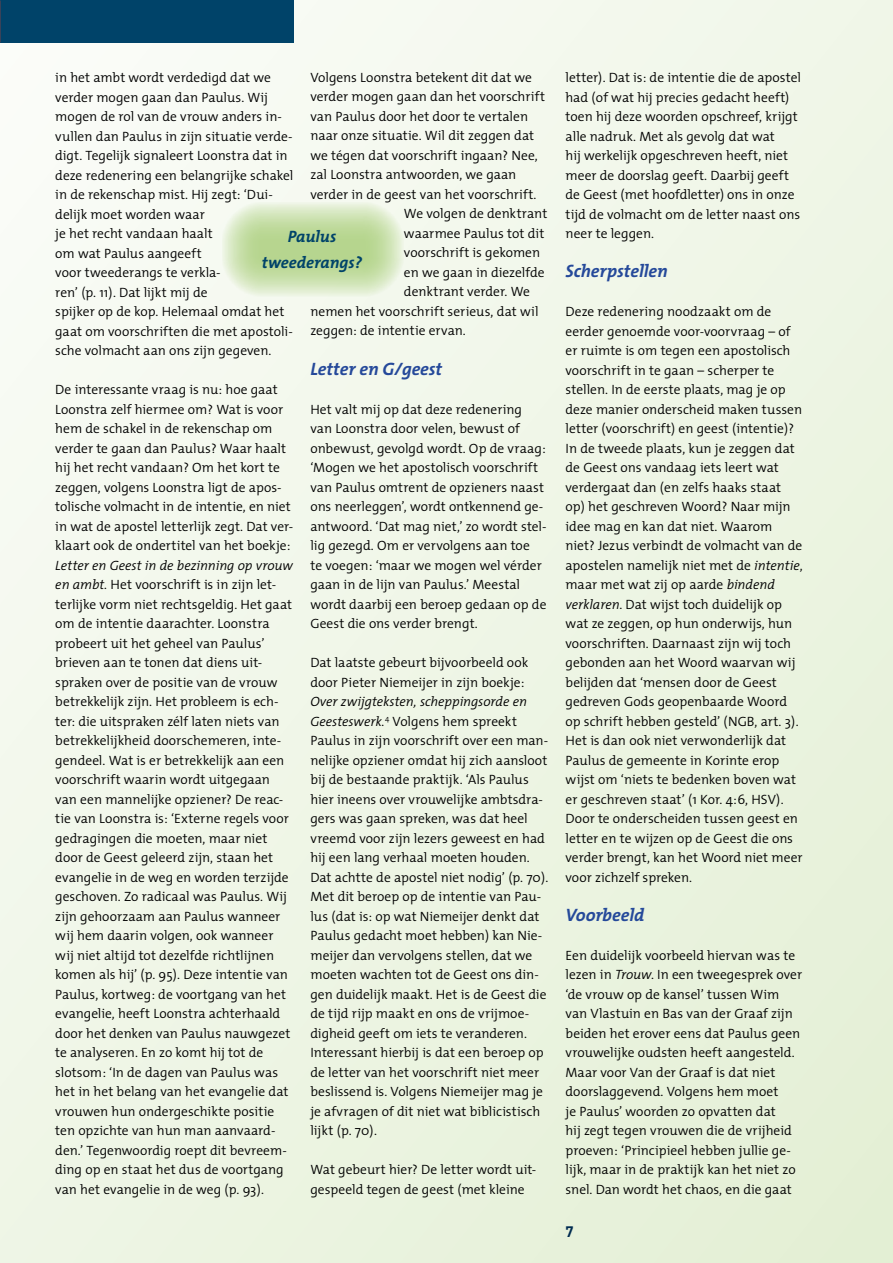
<style>
.page{position:relative;width:893px;height:1263px;background:#fff}
.page>*{position:absolute;margin:0;border:0;box-sizing:border-box;transform-origin:0 0}
.t1{font:italic 700 18px "The Mix";letter-spacing:-.005em;color:#25499a}
.t2{font:italic 700 16.5px/25.5px "The Mix";letter-spacing:-.005em;color:#004369;text-align:center}
.t3{font:700 15px "FFDIN Pro";color:#002b50}
.t4{font:300 13.5px/19.5px "The Mix";color:#000}
.s1{font-style:italic}
</style>
<div class="page">
<div style="left:0;top:0;width:893px;height:1263px;background:linear-gradient(to right,#f5f9ef,#e9f3de)"></div>
<div style="left:0;top:0;width:293px;height:43px;background:#004369"></div>
<svg style="left:222px;top:202px;width:182px;height:95px"></svg>
<p class="t4" style="left:310px;top:67px;width:223px">Volgens Loonstra betekent dit dat we</p>
<p class="t4" style="left:310px;top:87px;width:236px">verder mogen gaan dan het voorschrift</p>
<p class="t4" style="left:310px;top:106px;width:219px">van Paulus door het door te vertalen</p>
<p class="t4" style="left:310px;top:126px;width:225px">naar onze situatie. Wil dit zeggen dat</p>
<p class="t4" style="left:310px;top:145px;width:229px">we tégen dat voorschrift ingaan? Nee,</p>
<p class="t4" style="left:310px;top:165px;width:207px">zal Loonstra antwoorden, we gaan</p>
<p class="t4" style="left:310px;top:184px;width:228px">verder in de geest van het voorschrift.</p>
<p class="t4" style="left:404px;top:204px;width:145px">We volgen de denktrant</p>
<p class="t4" style="left:404px;top:223px;width:142px">waarmee Paulus tot dit</p>
<p class="t4" style="left:404px;top:243px;width:138px">voorschrift is gekomen</p>
<p class="t4" style="left:404px;top:262px;width:142px">en we gaan in diezelfde</p>
<p class="t4" style="left:404px;top:282px;width:128px">denktrant verder. We</p>
<p class="t4" style="left:310px;top:301px;width:230px">nemen het voorschrift serieus, dat wil</p>
<p class="t4" style="left:310px;top:321px;width:157px">zeggen: de intentie ervan.</p>
<h1 class="t1" style="left:310px;top:354px;width:133px">Letter en G/geest</h1>
<p class="t4" style="left:310px;top:399px;width:238px">Het valt mij op dat deze redenering van Loonstra door velen, bewust of onbewust, gevolgd wordt. Op de vraag: ‘Mogen we het apostolisch voorschrift van Paulus omtrent de opzieners naast ons neerleggen’, wordt ontkennend ge&shy;antwoord. ‘Dat mag niet,’ zo wordt stel&shy;lig gezegd. Om er vervolgens aan toe<br>te voegen: ‘maar we mogen wel vérder gaan in de lijn van Paulus.’ Meestal wordt daarbij een beroep gedaan op de Geest die ons verder brengt.</p>
<p class="t4" style="left:310px;top:652px;width:219px">Dat laatste gebeurt bijvoorbeeld ook door Pieter Niemeijer in zijn boekje:</p>
<p class="t4" style="left:310px;top:691px;width:240px"><span class="s1">Over zwijgteksten, scheppingsorde en Geesteswerk.</span><sup>4</sup> Volgens hem spreekt Paulus in zijn voorschrift over een man&shy;nelijke opziener omdat hij zich aansloot bij de bestaande praktijk. ‘Als Paulus hier ineens over vrouwelijke ambtsdra&shy;gers was gaan spreken, was dat heel vreemd voor zijn lezers geweest en had hij een lang verhaal moeten houden.<br>Dat achtte de apostel niet nodig’ (p. 70).<br>Met dit beroep op de intentie van Pau&shy;lus (dat is: op wat Niemeijer denkt dat Paulus gedacht moet hebben) kan Nie&shy;meijer dan vervolgens stellen, dat we moeten wachten tot de Geest ons din&shy;gen duidelijk maakt. Het is de Geest die de tijd rijp maakt en ons de vrijmoe&shy;digheid geeft om iets te veranderen.<br>Interessant hierbij is dat een beroep op de letter van het voorschrift niet meer beslissend is. Volgens Niemeijer mag je je afvragen of dit niet wat biblicistisch lijkt (p. 70).</p>
<p class="t4" style="left:310px;top:1159px;width:227px">Wat gebeurt hier? De letter wordt uit&shy;gespeeld tegen de geest (met kleine</p>
<p class="t4" style="left:55px;top:68px;width:240px">in het ambt wordt verdedigd dat we verder mogen gaan dan Paulus. Wij mogen de rol van de vrouw anders in&shy;vullen dan Paulus in zijn situatie verde&shy;digt. Tegelijk signaleert Loonstra dat in deze redenering een belangrijke schakel in de rekenschap mist. Hij zegt: ‘Dui&shy;delijk moet worden waar<br>je het recht vandaan haalt<br>om wat Paulus aangeeft<br>voor tweederangs te verkla-<br>ren’ (p. 11). Dat lijkt mij de<br>spijker op de kop. Helemaal omdat het gaat om voorschriften die met apostoli&shy;sche volmacht aan ons zijn gegeven.</p>
<p class="t4" style="left:55px;top:379px;width:239px">De interessante vraag is nu: hoe gaat Loonstra zelf hiermee om? Wat is voor hem de schakel in de rekenschap om verder te gaan dan Paulus? Waar haalt hij het recht vandaan? Om het kort te zeggen, volgens Loonstra ligt de apos&shy;tolische volmacht in de intentie, en niet in wat de apostel letterlijk zegt. Dat ver&shy;klaart ook de ondertitel van het boekje:</p>
<p class="t4" style="left:55px;top:555px;width:239px"><span class="s1">Letter en Geest in de bezinning op vrouw en ambt.</span> Het voorschrift is in zijn let&shy;terlijke vorm niet rechtsgeldig. Het gaat om de intentie daarachter. Loonstra probeert uit het geheel van Paulus’ brieven aan te tonen dat diens uit&shy;spraken over de positie van de vrouw betrekkelijk zijn. Het probleem is ech&shy;ter: die uitspraken zélf laten niets van betrekkelijkheid doorschemeren, inte&shy;gendeel. Wat is er betrekkelijk aan een voorschrift waarin wordt uitgegaan van een mannelijke opziener? De reac&shy;tie van Loonstra is: ‘Externe regels voor gedragingen die moeten, maar niet door de Geest geleerd zijn, staan het evangelie in de weg en worden terzijde geschoven. Zo radicaal was Paulus. Wij zijn gehoorzaam aan Paulus wanneer wij hem daarin volgen, ook wanneer wij niet altijd tot dezelfde richtlijnen komen als hij’ (p. 95). Deze intentie van Paulus, kortweg: de voortgang van het evangelie, heeft Loonstra achterhaald door het denken van Paulus nauwgezet te analyseren. En zo komt hij tot de slotsom: ‘In de dagen van Paulus was het in het belang van het evangelie dat vrouwen hun ondergeschikte positie ten opzichte van hun man aanvaard&shy;den.’ Tegenwoordig roept dit bevreem&shy;ding op en staat het dus de voortgang van het evangelie in de weg (p. 93).</p>
<p class="t2" style="left:262px;top:223px;width:101px">Paulus tweederangs?</p>
<p class="t4" style="left:566px;top:67px;width:237px">letter). Dat is: de intentie die de apostel had (of wat hij precies gedacht heeft) toen hij deze woorden opschreef, krijgt alle nadruk. Met als gevolg dat wat<br>hij werkelijk opgeschreven heeft, niet meer de doorslag geeft. Daarbij geeft de Geest (met hoofdletter) ons in onze tijd de volmacht om de letter naast ons neer te leggen.</p>
<h1 class="t1" style="left:566px;top:256px;width:104px">Scherpstellen</h1>
<p class="t4" style="left:566px;top:302px;width:239px">Deze redenering noodzaakt om de eerder genoemde voor-voorvraag – of er ruimte is om tegen een apostolisch voorschrift in te gaan – scherper te stellen. In de eerste plaats, mag je op deze manier onderscheid maken tussen letter (voorschrift) en geest (intentie)?<br>In de tweede plaats, kun je zeggen dat de Geest ons vandaag iets leert wat verdergaat dan (en zelfs haaks staat op) het geschreven Woord? Naar mijn idee mag en kan dat niet. Waarom niet? Jezus verbindt de volmacht van de apostelen namelijk niet met de <span class="s1">intentie</span>, maar met wat zij op aarde <span class="s1">bindend verklaren</span>. Dat wijst toch duidelijk op wat ze zeggen, op hun onderwijs, hun voorschriften. Daarnaast zijn wij toch gebonden aan het Woord waarvan wij belijden dat ‘mensen door de Geest gedreven Gods geopenbaarde Woord op schrift hebben gesteld’ (NGB, art. 3).<br>Het is dan ook niet verwonderlijk dat Paulus de gemeente in Korinte erop wijst om ‘niets te bedenken boven wat er geschreven staat’ (1 Kor. 4:6, HSV).<br>Door te onderscheiden tussen geest en letter en te wijzen op de Geest die ons verder brengt, kan het Woord niet meer voor zichzelf spreken.</p>
<h1 class="t1" style="left:566px;top:900px;width:80px">Voorbeeld</h1>
<p class="t4" style="left:565px;top:945px;width:238px">Een duidelijk voorbeeld hiervan was te lezen in <span class="s1">Trouw</span>. In een tweegesprek over ‘de vrouw op de kansel’ tussen Wim van Vlastuin en Bas van der Graaf zijn beiden het erover eens dat Paulus geen vrouwelijke oudsten heeft aangesteld.<br>Maar voor Van der Graaf is dat niet doorslaggevend. Volgens hem moet<br>je Paulus’ woorden zo opvatten dat<br>hij zegt tegen vrouwen die de vrijheid proeven: ‘Principieel hebben jullie ge&shy;lijk, maar in de praktijk kan het niet zo snel. Dan wordt het chaos, en die gaat</p>
<p class="t3" style="left:566px;top:1219px;width:10px">7</p>
</div>
